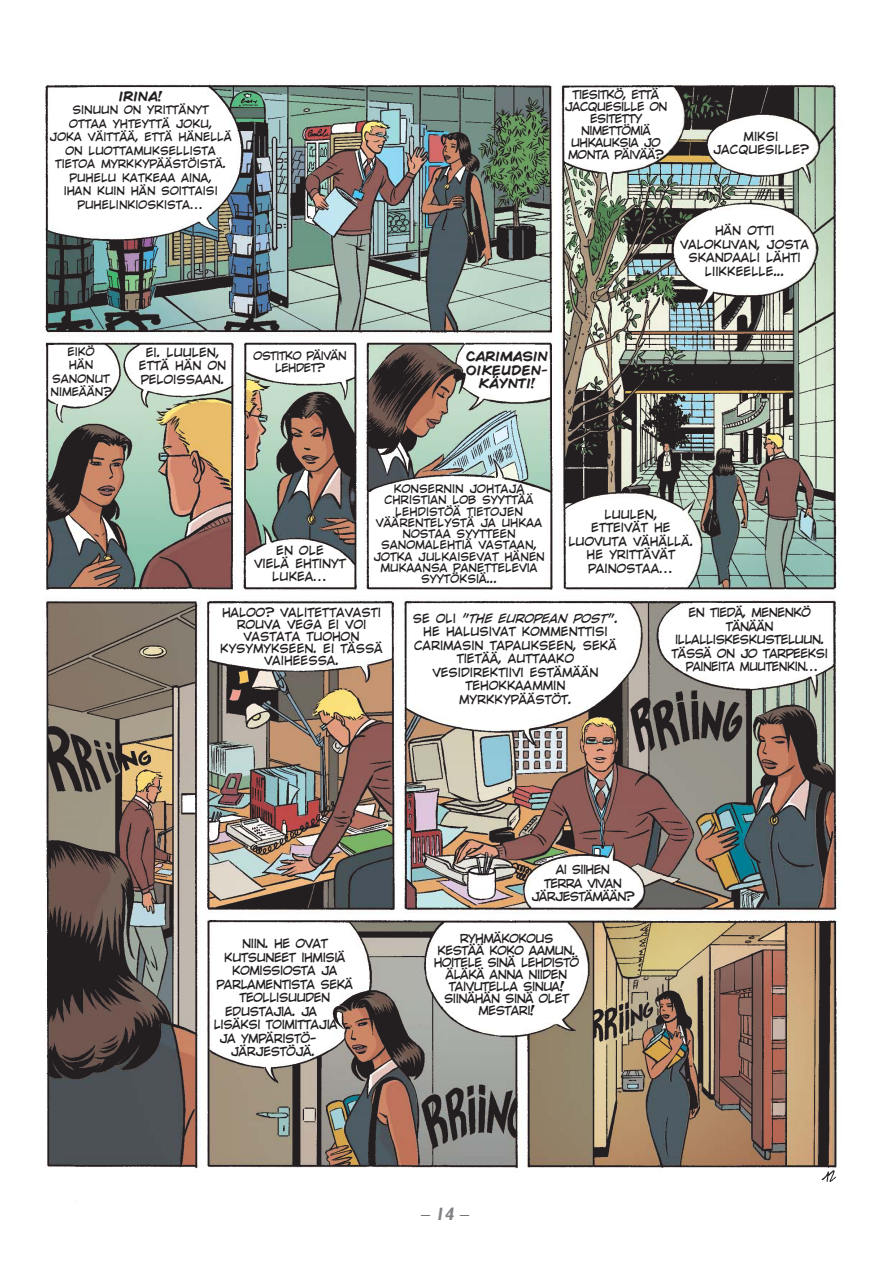
<style>
.page{position:relative;width:893px;height:1263px;background:#fff}
.page>*{position:absolute;margin:0;border:0;box-sizing:border-box;transform-origin:0 0}
.t1{font:300 18px "Gill Sans";color:#231f20}
.t2{font:12px/13.5px "Wild Gek";color:#231f20;text-align:center}
.t3{font:12px/12px "Wild Gek";letter-spacing:-.04em;color:#231f20;text-align:center}
.t4{font:12px "Wild Gek";letter-spacing:-.035em;color:#231f20}
.t5{font:12px/13.5px "Wild Gek";letter-spacing:-.055em;color:#231f20;text-align:center}
.t6{font:11.7px/12px "Wild Gek";letter-spacing:-.04em;color:#231f20;text-align:center}
.t7{font:11.25px/13.5px "Wild Gek";color:#231f20;text-align:center}
.t8{font:11.25px/12px "Wild Gek";letter-spacing:-.04em;color:#231f20;text-align:center}
.t9{font:10.5px "Wild Gek";color:#231f20}
.s1{font-style:italic}
.s2{font-weight:700;font-style:italic;color:#808285}
</style>
<div class="page">
<img style="left:42px;top:83px;width:797px;height:1119px">
<svg style="left:51px;top:88px;width:186px;height:148px"></svg>
<svg style="left:565px;top:88px;width:115px;height:80px"></svg>
<svg style="left:50px;top:346px;width:63px;height:55px"></svg>
<svg style="left:129px;top:345px;width:98px;height:46px"></svg>
<svg style="left:248px;top:346px;width:105px;height:31px"></svg>
<svg style="left:249px;top:542px;width:103px;height:43px"></svg>
<svg style="left:465px;top:344px;width:82px;height:55px"></svg>
<svg style="left:370px;top:479px;width:177px;height:106px"></svg>
<svg style="left:714px;top:123px;width:93px;height:46px"></svg>
<svg style="left:678px;top:210px;width:130px;height:76px"></svg>
<svg style="left:567px;top:500px;width:129px;height:85px"></svg>
<svg style="left:212px;top:605px;width:178px;height:57px"></svg>
<svg style="left:409px;top:603px;width:226px;height:122px"></svg>
<svg style="left:664px;top:603px;width:158px;height:78px"></svg>
<svg style="left:531px;top:859px;width:111px;height:46px"></svg>
<svg style="left:212px;top:923px;width:155px;height:134px"></svg>
<svg style="left:431px;top:924px;width:151px;height:106px"></svg>
<p class="t2" style="left:119px;top:90px;width:45px">IRINA!</p>
<p class="t7" style="left:50px;top:104px;width:184px">SINUUN ON YRITTÄNYT<br>OTTAA YHTEYTTÄ JOKU,<br>JOKA VÄITTÄÄ, ETTÄ HÄNELLÄ<br>ON LUOTTAMUKSELLISTA<br>TIETOA MYRKKYPÄÄSTÖISTÄ.<br>PUHELU KATKEAA AINA,<br>IHAN KUIN HÄN SOITTAISI<br>PUHELINKIOSKISTA…</p>
<p class="t7" style="left:51px;top:346px;width:63px">EIKÖ<br>HÄN<br>SANONUT<br>NIMEÄÄN?</p>
<p class="t2" style="left:139px;top:347px;width:89px">EI. LUULEN,<br>ETTÄ HÄN ON<br>PELOISSAAN.</p>
<p class="t8" style="left:254px;top:350px;width:94px">OSTITKO PÄIVÄN<br>LEHDET?</p>
<p class="t6" style="left:564px;top:90px;width:104px">TIESITKÖ, ETTÄ<br>JACQUESILLE ON<br>ESITETTY<br>NIMETTÖMIÄ<br>UHKAUKSIA JO<br>MONTA PÄIVÄÄ?</p>
<p class="t2" style="left:713px;top:131px;width:97px">MIKSI<br>JACQUESILLE?</p>
<p class="t2" style="left:680px;top:225px;width:130px">HÄN OTTI<br>VALOKUVAN, JOSTA<br>SKANDAALI LÄHTI<br>LIIKKEELLE...</p>
<p class="t2" style="left:466px;top:351px;width:84px">CARIMASIN<br>OIKEUDEN-<br>KAYNTI!</p>
<p class="t9" style="left:493px;top:371px;width:8px">..</p>
<p class="t2" style="left:254px;top:545px;width:93px;line-height:12.8px">EN OLE<br>VIELÄ EHTINYT<br>LUKEA…</p>
<p class="t7" style="left:373px;top:484px;width:173px;line-height:11.2px">KONSERNIN JOHTAJA<br>CHRISTIAN LOB SYYTTÄÄ<br>LEHDISTÖÄ TIETOJEN<br>VÄÄRENTELYSTÄ JA UHKAA<br>NOSTAA SYYTTEEN<br>SANOMALEHTIÄ VASTAAN,<br>JOTKA JULKAISEVAT HÄNEN<br>MUKAANSA PANETTELEVIA<br>SYYTÖKSIÄ...</p>
<p class="t2" style="left:568px;top:509px;width:127px">LUULEN,<br>ETTEIVÄT HE<br>LUOVUTA VÄHÄLLÄ.<br>HE YRITTÄVÄT<br>PAINOSTAA…</p>
<p class="t2" style="left:220px;top:607px;width:164px;line-height:12px">HALOO? VALITETTAVASTI<br>ROUVA VEGA EI VOI<br>VASTATA TUOHON<br>KYSYMYKSEEN. EI TÄSSÄ<br>VAIHEESSA.</p>
<p class="t2" style="left:413px;top:612px;width:207px">SE OLI <span class="s1">"THE EUROPEAN POST"</span>.<br>HE HALUSIVAT KOMMENTTISI<br>CARIMASIN TAPAUKSEEN, SEKÄ<br>TIETÄÄ, AUTTAAKO<br>VESIDIREKTIIVI ESTÄMÄÄN<br>TEHOKKAAMMIN<br>MYRKKYPÄÄSTÖT.</p>
<p class="t3" style="left:671px;top:607px;width:158px;line-height:13.5px">EN TIEDÄ, MENENKÖ<br>TÄNÄÄN<br>ILLALLISKESKUSTELUUN.<br>TÄSSÄ ON JO TARPEEKSI<br>PAINEITA MUUTENKIN…</p>
<p class="t4" style="left:242px;top:940px;width:87px">NIIN. HE OVAT</p>
<p class="t4" style="left:224px;top:953px;width:123px">KUTSUNEET IHMISIÄ</p>
<p class="t4" style="left:232px;top:967px;width:107px">KOMISSIOSTA JA</p>
<p class="t4" style="left:216px;top:980px;width:138px">PARLAMENTISTA SEKÄ</p>
<p class="t4" style="left:239px;top:994px;width:92px">TEOLLISUUDEN</p>
<p class="t4" style="left:225px;top:1007px;width:94px">EDUSTAJIA. JA</p>
<p class="t4" style="left:214px;top:1021px;width:126px">LISÄKSI TOIMITTAJIA</p>
<p class="t4" style="left:219px;top:1034px;width:99px">JA YMPÄRISTÖ-</p>
<p class="t4" style="left:231px;top:1048px;width:86px">JÄRJESTÖJÄ.</p>
<p class="t5" style="left:531px;top:864px;width:105px">AI SIIHEN<br>TERRA VIVAN<br>JÄRJESTÄMÄÄN?</p>
<p class="t3" style="left:434px;top:933px;width:147px">RYHMÄKOKOUS<br>KESTÄÄ KOKO AAMUN.<br>HOITELE SINÄ LEHDISTÖ<br>ÄLÄKÄ ANNA NIIDEN<br>TAIVUTELLA SINUA!<br>SIINÄHÄN SINÄ OLET<br>MESTARI!</p>
<h1 class="t1" style="left:421px;top:1208px;width:50px">– <span class="s2">14</span> –</h1>
</div>
